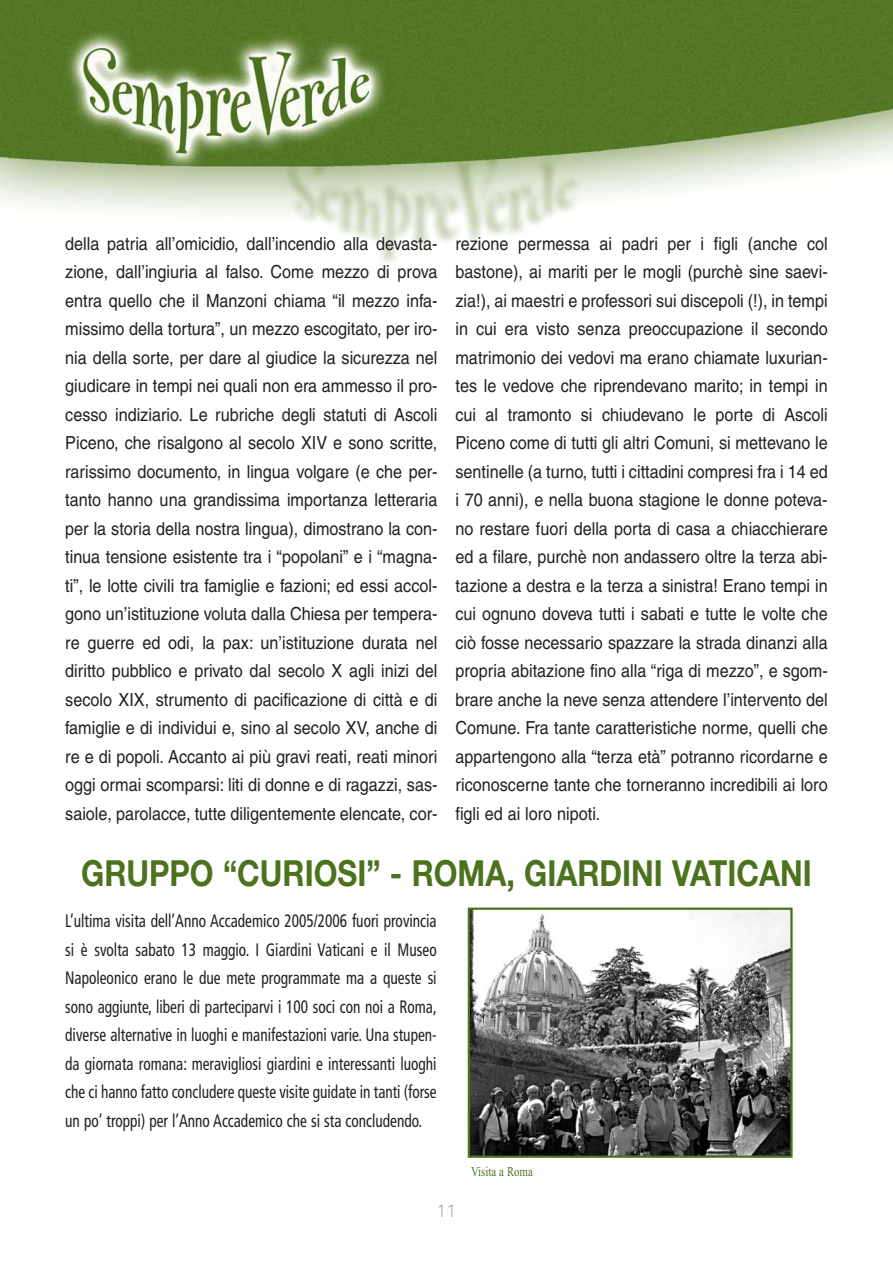
<style>
.page{position:relative;width:893px;height:1263px;background:#fff}
.page>*{position:absolute;margin:0;border:0;box-sizing:border-box;transform-origin:0 0}
.t1{font:700 36px "Helvetica Neue";color:#4c721d;scale:.85 1}
.t2{font:18px/28.5px "Helvetica";color:#231f20;text-align:justify;scale:.9 1}
.t3{font:condensed 18px/28.5px "Frutiger";color:#231f20;text-align:justify;scale:.85 1}
.t4{font:200 18px "Helvetica Neue";color:#231f20}
.t5{font:13.5px "Times New Roman";color:#4c721d;scale:.8 1}
</style>
<div class="page">
<img style="left:0;top:0;width:893px;height:1158px">
<img style="left:471px;top:910px;width:319px;height:245px">
<div style="left:468px;top:907px;width:325px;height:251px;border:2px solid #4c721d"></div>
<p class="t2" style="left:65px;top:231px;width:415px">della patria all’omicidio, dall’incendio alla devasta&shy;zione, dall’ingiuria al falso. Come mezzo di prova entra quello che il Manzoni chiama “il mezzo infa&shy;missimo della tortura”, un mezzo escogitato, per iro&shy;nia della sorte, per dare al giudice la sicurezza nel giudicare in tempi nei quali non era ammesso il pro&shy;cesso indiziario. Le rubriche degli statuti di Ascoli Piceno, che risalgono al secolo XIV e sono scritte, rarissimo documento, in lingua volgare (e che per&shy;tanto hanno una grandissima importanza letteraria per la storia della nostra lingua), dimostrano la con&shy;tinua tensione esistente tra i “popolani” e i “magna&shy;ti”, le lotte civili tra famiglie e fazioni; ed essi accol&shy;gono un’istituzione voluta dalla Chiesa per tempera&shy;re guerre ed odi, la pax: un’istituzione durata nel diritto pubblico e privato dal secolo X agli inizi del secolo XIX, strumento di pacificazione di città e di famiglie e di individui e, sino al secolo XV, anche di re e di popoli. Accanto ai più gravi reati, reati minori oggi ormai scomparsi: liti di donne e di ragazzi, sas&shy;saiole, parolacce, tutte diligentemente elencate, cor-</p>
<p class="t2" style="left:455px;top:231px;width:415px">rezione permessa ai padri per i figli (anche col bastone), ai mariti per le mogli (purchè sine saevi&shy;zia!), ai maestri e professori sui discepoli (!), in tempi in cui era visto senza preoccupazione il secondo matrimonio dei vedovi ma erano chiamate luxurian&shy;tes le vedove che riprendevano marito; in tempi in cui al tramonto si chiudevano le porte di Ascoli Piceno come di tutti gli altri Comuni, si mettevano le sentinelle (a turno, tutti i cittadini compresi fra i 14 ed i 70 anni), e nella buona stagione le donne poteva&shy;no restare fuori della porta di casa a chiacchierare ed a filare, purchè non andassero oltre la terza abi&shy;tazione a destra e la terza a sinistra! Erano tempi in cui ognuno doveva tutti i sabati e tutte le volte che ciò fosse necessario spazzare la strada dinanzi alla propria abitazione fino alla “riga di mezzo”, e sgom&shy;brare anche la neve senza attendere l’intervento del Comune. Fra tante caratteristiche norme, quelli che appartengono alla “terza età” potranno ricordarne e riconoscerne tante che torneranno incredibili ai loro figli ed ai loro nipoti.</p>
<h1 class="t1" style="left:81px;top:860px;width:861px">GRUPPO “CURIOSI” - ROMA, GIARDINI VATICANI</h1>
<p class="t3" style="left:65px;top:908px;width:438px">L’ultima visita dell’Anno Accademico 2005/2006 fuori provincia si è svolta sabato 13 maggio. I Giardini Vaticani e il Museo Napoleonico erano le due mete programmate ma a queste si sono aggiunte, liberi di parteciparvi i 100 soci con noi a Roma, diverse alternative in luoghi e manifestazioni varie. Una stupen&shy;da giornata romana: meravigliosi giardini e interessanti luoghi che ci hanno fatto concludere queste visite guidate in tanti (forse un po’ troppi) per l’Anno Accademico che si sta concludendo.</p>
<p class="t4" style="left:436px;top:1204px;width:22px">11</p>
<p class="t5" style="left:471px;top:1167px;width:79px">Visita a Roma</p>
</div>
